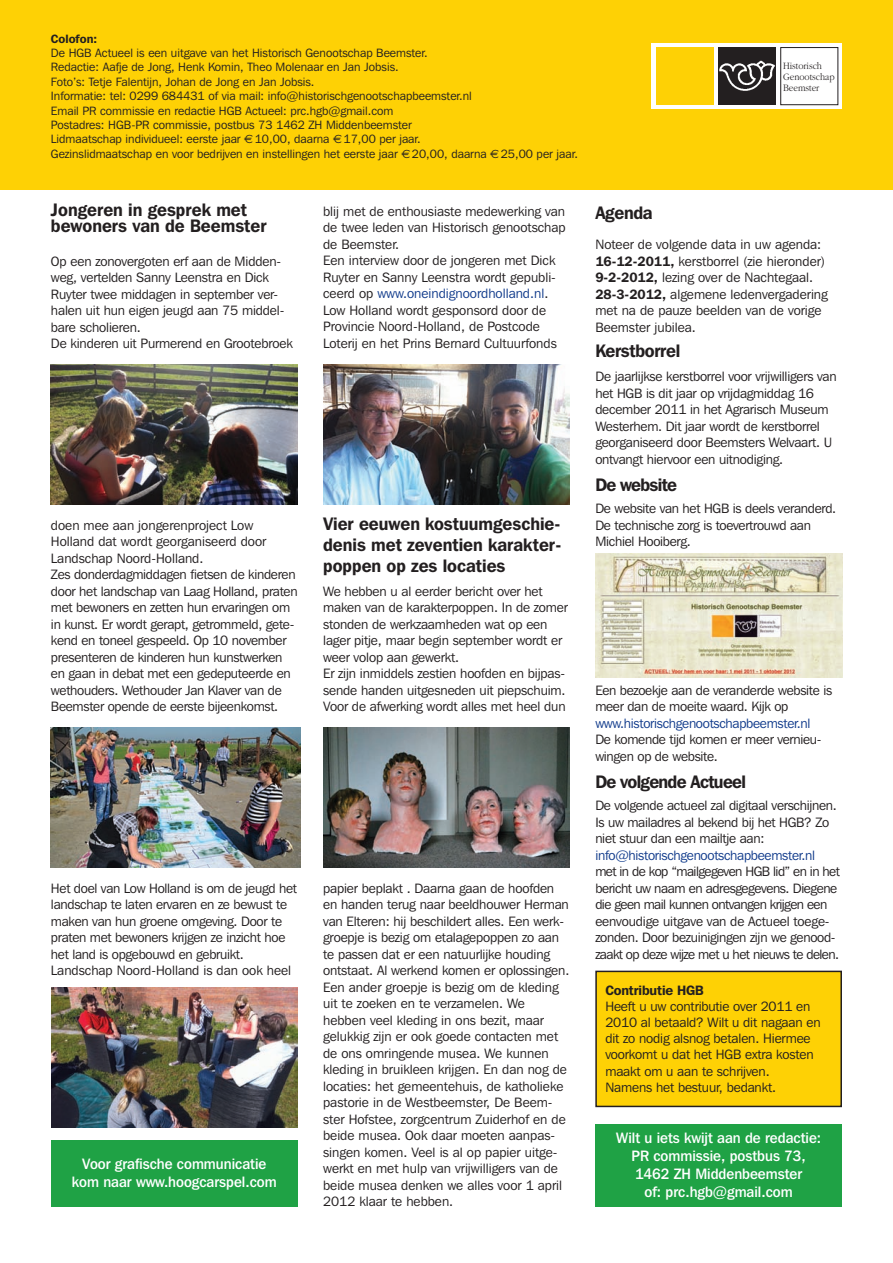
<style>
.page{position:relative;width:893px;height:1263px;background:#fff}
.page>*{position:absolute;margin:0;border:0;box-sizing:border-box;transform-origin:0 0}
.t1{font:600 18px/21px "Franklin Gothic IT Cby BT";color:#231f20;scale:.95 1}
.t2{font:600 18px "Franklin Gothic IT Cby BT";letter-spacing:-.04em;color:#231f20;scale:.95 1}
.t3{font:600 18px "Franklin Gothic IT Cby BT";letter-spacing:-.02em;color:#231f20;scale:.95 1}
.t4{font:500 15px/18px "Franklin Gothic IT Cby BT";color:#fff;text-align:center;scale:.95 1}
.t5{font:13.5px/16.5px "Franklin Gothic IT Cby BT";letter-spacing:-.01em;color:#231f20}
.t6{font:13.5px/16.5px "Franklin Gothic IT Cby BT";letter-spacing:-.04em;color:#231f20}
.t7{font:13.5px "Franklin Gothic IT Cby BT";letter-spacing:-.02em;color:#123c8c}
.t8{font:600 13.5px "Franklin Gothic IT Cby BT";letter-spacing:-.01em;color:#231f20}
.t9{font:12px/14.4px "Franklin Gothic IT Cby BT";color:#231f20}
.t10{font:600 12px "Franklin Gothic IT Cby BT";color:#231f20}
.t11{font:300 10.05px/11.1px "Garamond";color:#231f20;scale:.9 1}
.s1{font-family:"Euro Sans Std"}
.s2{color:#123c8c}
.s3{font-weight:600}
</style>
<div class="page">
<div style="left:0;top:0;width:893px;height:189px;background:#fed105"></div>
<div style="left:651px;top:43px;width:191px;height:66px;background:#fff"></div>
<div style="left:780px;top:47px;width:58px;height:58px;border:1px solid #231f20"></div>
<div style="left:656px;top:47px;width:58px;height:58px;background:#fed105"></div>
<img style="left:718px;top:47px;width:58px;height:58px">
<div style="left:51px;top:1140px;width:247px;height:66px;background:#1fa245"></div>
<div style="left:595px;top:1124px;width:247px;height:82px;background:#1fa245"></div>
<img style="left:323px;top:365px;width:247px;height:140px">
<img style="left:323px;top:728px;width:247px;height:140px">
<img style="left:51px;top:365px;width:247px;height:140px">
<img style="left:51px;top:727px;width:249px;height:141px">
<img style="left:51px;top:987px;width:247px;height:140px">
<div style="left:596px;top:971px;width:245px;height:135px;background:#fed105"></div>
<div style="left:595px;top:970px;width:247px;height:137px;border:2px solid #231f20"></div>
<img style="left:595px;top:553px;width:247px;height:124px">
<p class="t10" style="left:51px;top:31px;width:48px">Colofon:</p>
<p class="t9" style="left:51px;top:45px;width:528px">De HG B Actueel is een uitgave van het H istorisch Genootschap Beemster.<br>Redactie: Aafje de Jong, Henk Komin, Theo Molenaar en Jan Jobsis.<br>Foto’s: Tetje Falentijn, Johan de Jong en Jan Jobsis.<br>I nformatie: tel: 0299 684431 of via mail: info@historischgenootschapbeemster.nl<br>Email PR commissie en redactie HG B Actueel: prc.hgb@gmail.com<br>Postadres: HG B-PR commissie, postbus 73 1462 ZH M iddenbeemster<br>Lidmaatschap individueel: eerste jaar <span class="s1">€</span> 10,00, daarna <span class="s1">€</span> 17,00 per jaar.<br>Gezinslidmaatschap en voor bedrijven en instellingen het eerste jaar <span class="s1">€</span> 20,00, daarna <span class="s1">€</span> 25,00 per jaar.</p>
<h1 class="t1" style="left:51px;top:201px;width:229px;line-height:16.5px">Jongeren in gesprek met bewoners van de Beemster</h1>
<p class="t5" style="left:51px;top:252px;width:243px">Op een zonovergoten erf aan de M idden&shy;weg, vertelden Sanny Leenstra en Dick Ruyter twee middagen in september ver&shy;halen uit hun eigen jeugd aan 75 middel&shy;bare scholieren.<br>De kinderen uit Purmerend en Grootebroek</p>
<p class="t5" style="left:323px;top:203px;width:244px">blij met de enthousiaste medewerking van de twee leden van H istorisch genootschap de Beemster.<br>Een interview door de jongeren met Dick Ruyter en Sanny Leenstra wordt gepubli&shy;ceerd op <span class="s2">www.oneindignoordholland.nl</span>.<br>Low Holland wordt gesponsord door de Provincie Noord-Holland, de Postcode Loterij en het Prins Bernard Cultuurfonds</p>
<p class="t5" style="left:51px;top:516px;width:248px">doen mee aan jongerenproject Low Holland dat wordt georganiseerd door Landschap Noord-Holland.<br>Zes donderdagmiddagen fietsen de kinderen door het landschap van Laag Holland, praten met bewoners en zetten hun ervaringen om in kunst. Er wordt gerapt, getrommeld, gete&shy;kend en toneel gespeeld. Op 10 november presenteren de kinderen hun kunstwerken en gaan in debat met een gedeputeerde en wethouders. Wethouder Jan Klaver van de Beemster opende de eerste bijeenkomst.</p>
<h1 class="t1" style="left:323px;top:512px;width:252px;text-align:justify">Vier eeuwen kostuumgeschie&shy;denis met zeventien karakter&shy;poppen op zes locaties</h1>
<p class="t5" style="left:323px;top:582px;width:246px">We hebben u al eerder bericht over het maken van de karakterpoppen. I n de zomer stonden de werkzaamheden wat op een lager pitje, maar begin september wordt er weer volop aan gewerkt.<br>Er zijn inmiddels zestien hoofden en bijpas&shy;sende handen uitgesneden uit piepschuim.<br>Voor de afwerking wordt alles met heel dun</p>
<p class="t5" style="left:51px;top:879px;width:247px">Het doel van Low Holland is om de jeugd het landschap te laten ervaren en ze bewust te maken van hun groene omgeving. Door te praten met bewoners krijgen ze inzicht hoe het land is opgebouwd en gebruikt.<br>Landschap Noord-Holland is dan ook heel</p>
<p class="t4" style="left:72px;top:1154px;width:217px">Voor grafische communicatie kom naar www.hoogcarspel.com</p>
<p class="t5" style="left:323px;top:879px;width:248px">papier beplakt . Daarna gaan de hoofden en handen terug naar beeldhouwer Herman van Elteren: hij beschildert alles. Een werk&shy;groepje is bezig om etalagepoppen zo aan te passen dat er een natuurlijke houding ontstaat. Al werkend komen er oplossingen.<br>Een ander groepje is bezig om de kleding uit te zoeken en te verzamelen. We hebben veel kleding in ons bezit, maar gelukkig zijn er ook goede contacten met de ons omringende musea. We kunnen kleding in bruikleen krijgen. En dan nog de locaties: het gemeentehuis, de katholieke pastorie in de Westbeemster, De Beem&shy;ster H ofstee, zorgcentrum Zuiderhof en de beide musea. Ook daar moeten aanpas&shy;singen komen. Veel is al op papier uitge&shy;werkt en met hulp van vrijwilligers van de beide musea denken we alles voor 1 april 2012 klaar te hebben.</p>
<p class="t11" style="left:783px;top:60px;width:59px">Historisch<br>Genootschap<br>Beemster</p>
<h1 class="t1" style="left:595px;top:201px;width:62px">Agenda</h1>
<p class="t5" style="left:595px;top:236px;width:234px">Noteer de volgende data in uw agenda:<br><span class="s3">16-12-2011,</span> kerstborrel (zie hieronder)<br><span class="s3">9-2-2012,</span> lezing over de Nachtegaal.<br><span class="s3">28-3-2012,</span> algemene ledenvergadering met na de pauze beelden van de vorige Beemster jubilea.</p>
<h1 class="t3" style="left:595px;top:339px;width:91px">Kerstborrel</h1>
<p class="t5" style="left:595px;top:368px;width:243px">De jaarlijkse kerstborrel voor vrijwilligers van het HG B is dit jaar op vrijdagmiddag 16 december 2011 in het Agrarisch M useum Westerhem. Dit jaar wordt de kerstborrel georganiseerd door Beemsters Welvaart. U ontvangt hiervoor een uitnodiging.</p>
<h1 class="t2" style="left:595px;top:473px;width:88px">De website</h1>
<p class="t5" style="left:595px;top:500px;width:242px">De website van het HG B is deels veranderd.<br>De technische zorg is toevertrouwd aan<br>M ichiel Hooiberg.</p>
<p class="t5" style="left:595px;top:681px;width:238px">Een bezoekje aan de veranderde website is meer dan de moeite waard. Kijk op</p>
<p class="t7" style="left:595px;top:714px;width:217px">www.historischgenootschapbeemster.nl</p>
<p class="t5" style="left:595px;top:731px;width:228px">De komende tijd komen er meer vernieu&shy;wingen op de website.</p>
<h1 class="t2" style="left:595px;top:770px;width:160px">De volgende Actueel</h1>
<p class="t5" style="left:595px;top:797px;width:243px">De volgende actueel zal digitaal verschijnen.<br>Is uw mailadres al bekend bij het HG B? Zo niet stuur dan een mailtje aan:</p>
<p class="t7" style="left:595px;top:846px;width:221px">info@historischgenootschapbeemster.nl</p>
<p class="t6" style="left:595px;top:863px;width:246px">met in de kop “mailgegeven HGB lid” en in het bericht uw naam en adresgegevens. Diegene die geen mail kunnen ontvangen krijgen een eenvoudige uitgave van de Actueel toege&shy;zonden. Door bezuinigingen zijn we genood&shy;zaakt op deze wijze met u het nieuws te delen.</p>
<p class="t8" style="left:605px;top:981px;width:100px">Contributie HGB</p>
<p class="t5" style="left:605px;top:998px;width:217px">H eeft u uw contributie over 2011 en<br>2010 al betaald? Wilt u dit nagaan en dit zo nodig alsnog betalen. H iermee voorkomt u dat het HG B extra kosten maakt om u aan te schrijven.<br>Namens het bestuur, bedankt.</p>
<p class="t4" style="left:616px;top:1128px;width:217px">Wilt u iets kwijt aan de redactie:<br>PR commissie, postbus 73,<br>1462 ZH Middenbeemster<br>of: prc.hgb@gmail.com</p>
</div>
